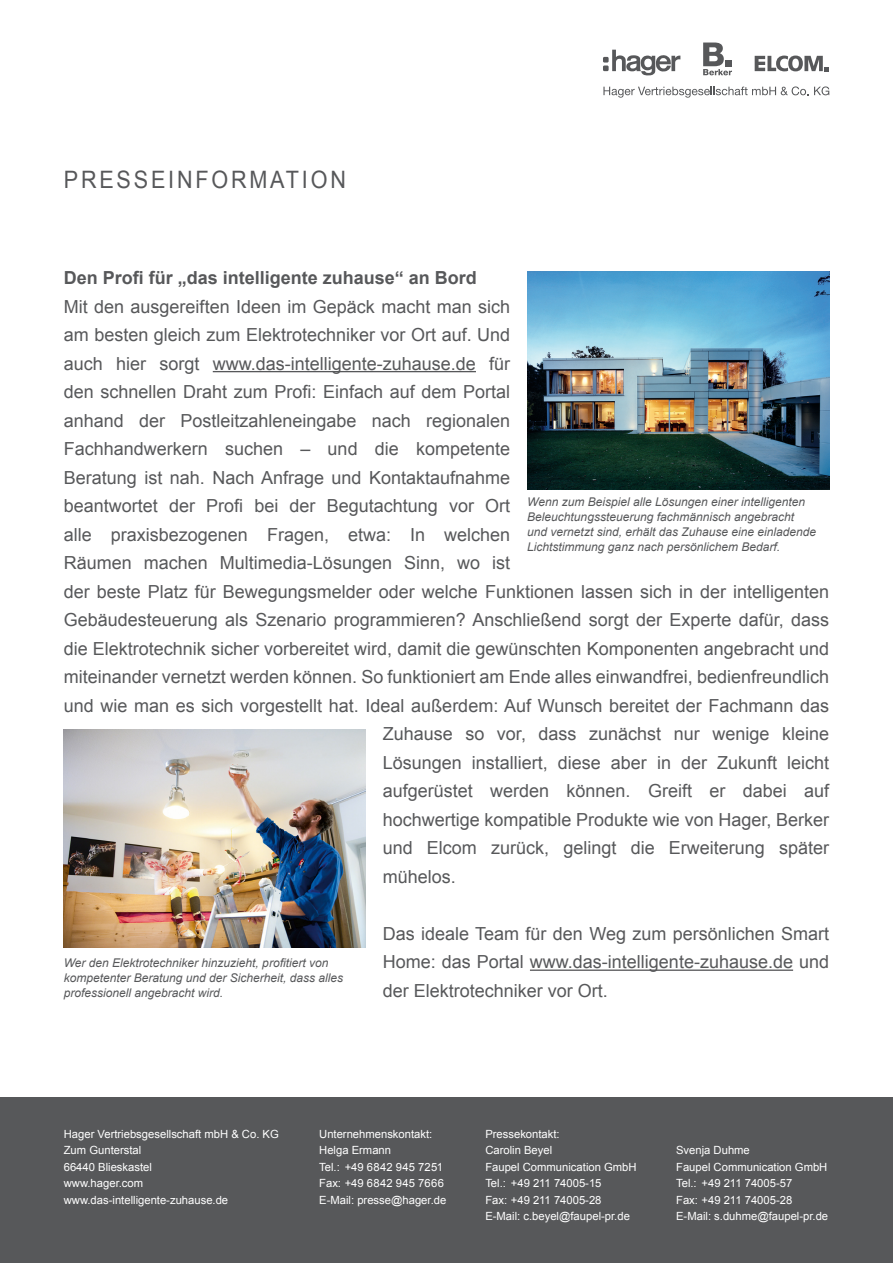
<style>
.page{position:relative;width:893px;height:1263px;background:#fff}
.page>*{position:absolute;margin:0;border:0;box-sizing:border-box;transform-origin:0 0}
.t1{font:24px "Arial";letter-spacing:.13em;color:#57585a;scale:.9 1}
._06_Abbinder_Fließte{font:18px/28.5px "Arial";color:#57585a;text-align:justify}
._06_Abbinder_Fließte-2{font:700 18px "Arial";color:#57585a}
._05_BU{font:italic 12px/15px "Arial";color:#57585a}
.t2{font:11.25px/16.5px "Arial";color:#fff}
</style>
<div class="page">
<svg style="left:603px;top:50px;width:77px;height:26px"></svg>
<svg style="left:703px;top:43px;width:29px;height:32px"></svg>
<svg style="left:755px;top:56px;width:74px;height:15px"></svg>
<svg style="left:603px;top:86px;width:226px;height:12px"></svg>
<div style="left:0;top:1097px;width:893px;height:166px;background:#57585a"></div>
<hr style="left:213px;top:371px;width:263px;height:1px;background:#57585a">
<hr style="left:530px;top:969px;width:263px;height:2px;background:#57585a">
<img style="left:527px;top:271px;width:302px;height:218px">
<img style="left:64px;top:729px;width:302px;height:218px">
<h1 class="t1" style="left:64px;top:163px;width:315px">PRESSEINFORMATION</h1>
<p class="_06_Abbinder_Fließte-2" style="left:64px;top:266px;width:415px">Den Profi für „das intelligente zuhause“ an Bord</p>
<p class="_06_Abbinder_Fließte" style="left:64px;top:292px;width:448px">Mit den ausgereiften Ideen im Gepäck macht man sich</p>
<p class="_06_Abbinder_Fließte" style="left:64px;top:321px;width:448px">am besten gleich zum Elektrotechniker vor Ort auf. Und</p>
<p class="_06_Abbinder_Fließte" style="left:64px;top:349px;width:448px">auch hier sorgt www.das-intelligente-zuhause.de für</p>
<p class="_06_Abbinder_Fließte" style="left:64px;top:378px;width:448px">den schnellen Draht zum Profi: Einfach auf dem Portal</p>
<p class="_06_Abbinder_Fließte" style="left:64px;top:406px;width:448px">anhand der Postleitzahleneingabe nach regionalen</p>
<p class="_06_Abbinder_Fließte" style="left:64px;top:435px;width:448px">Fachhandwerkern suchen – und die kompetente</p>
<p class="_06_Abbinder_Fließte" style="left:64px;top:463px;width:448px">Beratung ist nah. Nach Anfrage und Kontaktaufnahme</p>
<p class="_06_Abbinder_Fließte" style="left:64px;top:492px;width:448px">beantwortet der Profi bei der Begutachtung vor Ort</p>
<p class="_06_Abbinder_Fließte" style="left:64px;top:520px;width:448px">alle praxisbezogenen Fragen, etwa: In welchen</p>
<p class="_06_Abbinder_Fließte" style="left:64px;top:549px;width:448px">Räumen machen Multimedia-Lösungen Sinn, wo ist</p>
<p class="_06_Abbinder_Fließte" style="left:64px;top:577px;width:767px">der beste Platz für Bewegungsmelder oder welche Funktionen lassen sich in der intelligenten</p>
<p class="_06_Abbinder_Fließte" style="left:64px;top:606px;width:767px">Gebäudesteuerung als Szenario programmieren? Anschließend sorgt der Experte dafür, dass</p>
<p class="_06_Abbinder_Fließte" style="left:64px;top:634px;width:767px">die Elektrotechnik sicher vorbereitet wird, damit die gewünschten Komponenten angebracht und</p>
<p class="_06_Abbinder_Fließte" style="left:64px;top:663px;width:767px">miteinander vernetzt werden können. So funktioniert am Ende alles einwandfrei, bedienfreundlich</p>
<p class="_06_Abbinder_Fließte" style="left:64px;top:691px;width:767px">und wie man es sich vorgestellt hat. Ideal außerdem: Auf Wunsch bereitet der Fachmann das</p>
<p class="_06_Abbinder_Fließte" style="left:383px;top:720px;width:448px">Zuhause so vor, dass zunächst nur wenige kleine</p>
<p class="_06_Abbinder_Fließte" style="left:383px;top:748px;width:448px">Lösungen installiert, diese aber in der Zukunft leicht</p>
<p class="_06_Abbinder_Fließte" style="left:383px;top:777px;width:448px">aufgerüstet werden können. Greift er dabei auf</p>
<p class="_06_Abbinder_Fließte" style="left:383px;top:805px;width:448px">hochwertige kompatible Produkte wie von Hager, Berker</p>
<p class="_06_Abbinder_Fließte" style="left:383px;top:834px;width:448px">und Elcom zurück, gelingt die Erweiterung später</p>
<p class="_06_Abbinder_Fließte" style="left:383px;top:862px;width:75px">mühelos.</p>
<p class="_05_BU" style="left:527px;top:495px;width:290px">Wenn zum Beispiel alle Lösungen einer intelligenten Beleuchtungssteuerung fachmännisch angebracht und vernetzt sind, erhält das Zuhause eine einladende Lichtstimmung ganz nach persönlichem Bedarf.</p>
<p class="_05_BU" style="left:64px;top:955px;width:281px">Wer den Elektrotechniker hinzuzieht, profitiert von kompetenter Beratung und der Sicherheit, dass alles professionell angebracht wird.</p>
<p class="_06_Abbinder_Fließte" style="left:383px;top:919px;width:448px">Das ideale Team für den Weg zum persönlichen Smart Home: das Portal www.das-intelligente-zuhause.de und der Elektrotechniker vor Ort.</p>
<p class="t2" style="left:64px;top:1126px;width:217px">Hager Vertriebsgesellschaft mbH &amp; Co. KG<br>Zum Gunterstal<br>66440 Blieskastel<br>www.hager.com www.das-intelligente-zuhause.de</p>
<p class="t2" style="left:319px;top:1126px;width:129px">Unternehmenskontakt:<br>Helga Ermann<br>Tel.: +49 6842 945 7251<br>Fax: +49 6842 945 7666<br>E-Mail: presse@hager.de</p>
<p class="t2" style="left:485px;top:1126px;width:153px">Pressekontakt:<br>Carolin Beyel<br>Faupel Communication GmbH<br>Tel.: +49 211 74005-15<br>Fax: +49 211 74005-28<br>E-Mail: c.beyel@faupel-pr.de</p>
<p class="t2" style="left:676px;top:1142px;width:154px">Svenja Duhme<br>Faupel Communication GmbH<br>Tel.: +49 211 74005-57<br>Fax: +49 211 74005-28<br>E-Mail: s.duhme@faupel-pr.de</p>
</div>
